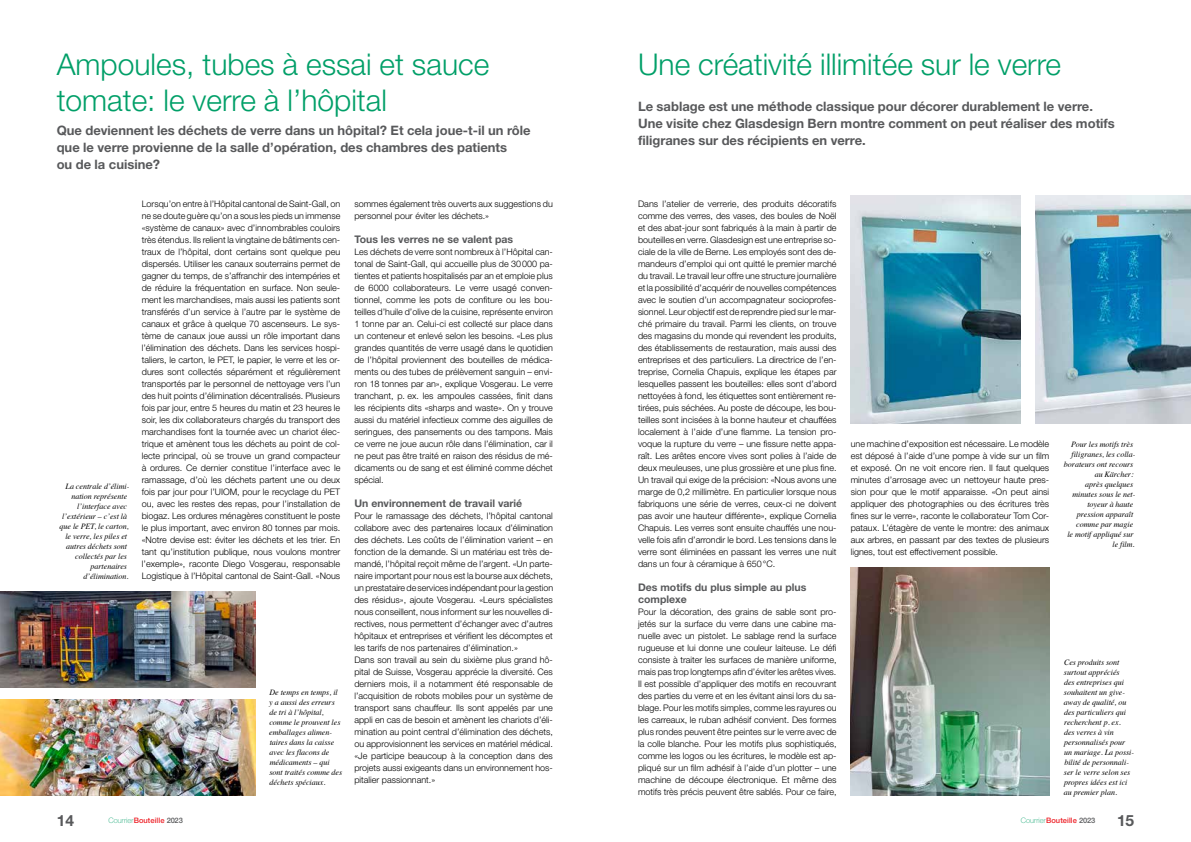
<style>
.page{position:relative;width:1191px;height:842px;background:#fff}
.page>*{position:absolute;margin:0;border:0;box-sizing:border-box;transform-origin:0 0}
.t1{font:300 30px/36px "Helvetica Neue LT Std";color:#009f68}
.t2{font:700 15.5px "Helvetica Neue LT Std";color:#58595b}
.t3{font:700 13px/17px "Helvetica Neue LT Std";color:#58595b}
.t4{font:700 10.5px/12px "Helvetica Neue LT Std";color:#58595b}
.t5{font:300 9px/12px "Helvetica Neue LT Std";color:#000;text-align:justify}
.t6{font:italic 8px/10px "Times";color:#000;text-align:right}
.t7{font:500 7.5px "Helvetica Neue LT Std";letter-spacing:.01em;color:#ed1d24}
.s1{font-weight:100;color:#009f68}
.s2{color:#58595b}
</style>
<div class="page">
<img style="left:0;top:591px;width:255px;height:96px">
<img style="left:0;top:699px;width:255px;height:96px">
<img style="left:850px;top:567px;width:199px;height:228px">
<img style="left:850px;top:195px;width:170px;height:228px">
<img style="left:1035px;top:195px;width:156px;height:228px">
<h1 class="t1" style="left:57px;top:46px;width:434px">Ampoules, tubes à essai et sauce tomate: le verre à l’hôpital</h1>
<h1 class="t1" style="left:638px;top:46px;width:425px">Une créativité illimitée sur le verre</h1>
<h3 class="t3" style="left:57px;top:122px;width:475px">Que deviennent les déchets de verre dans un hôpital? Et cela joue-t-il un rôle que le verre provienne de la salle d’opération, des chambres des patients<br>ou de la cuisine?</h3>
<h3 class="t3" style="left:638px;top:98px;width:478px">Le sablage est une méthode classique pour décorer durablement le verre.<br>Une visite chez Glasdesign Bern montre comment on peut réaliser des motifs filigranes sur des récipients en verre.</h3>
<p class="t6" style="left:60px;top:481px;width:71px">La centrale d’élimi&shy;nation représente l’interface avec l’extérieur – c’est là que le PET, le carton, le verre, les piles et autres déchets sont collectés par les partenaires d’élimination.</p>
<p class="t5" style="left:142px;top:198px;width:200px">Lorsqu’on entre à l’Hôpital cantonal de Saint-Gall, on ne se doute guère qu’on a sous les pieds un immense «système de canaux» avec d’innombrables couloirs très étendus. Ils relient la vingtaine de bâtiments cen&shy;traux de l’hôpital, dont certains sont quelque peu dispersés. Utiliser les canaux souterrains permet de gagner du temps, de s’affranchir des intempéries et de réduire la fréquentation en surface. Non seule&shy;ment les marchandises, mais aussi les patients sont transférés d’un service à l’autre par le système de canaux et grâce à quelque 70 ascenseurs. Le sys&shy;tème de canaux joue aussi un rôle important dans l’élimination des déchets. Dans les services hospi&shy;taliers, le carton, le PET, le papier, le verre et les or&shy;dures sont collectés séparément et régulièrement transportés par le personnel de nettoyage vers l’un des huit points d’élimination décentralisés. Plusieurs fois par jour, entre 5 heures du matin et 23 heures le soir, les dix collaborateurs chargés du transport des marchandises font la tournée avec un chariot élec&shy;trique et amènent tous les déchets au point de col&shy;lecte principal, où se trouve un grand compacteur à ordures. Ce dernier constitue l’interface avec le ramassage, d’où les déchets partent une ou deux fois par jour pour l’UIOM, pour le recyclage du PET ou, avec les restes des repas, pour l’installation de biogaz. Les ordures ménagères constituent le poste le plus important, avec environ 80 tonnes par mois. «Notre devise est: éviter les déchets et les trier. En tant qu’institution publique, nous voulons montrer l’exemple», raconte Diego Vosgerau, responsable Logistique à l’Hôpital cantonal de Saint-Gall. «Nous</p>
<p class="t5" style="left:638px;top:198px;width:200px">Dans l’atelier de verrerie, des produits décoratifs comme des verres, des vases, des boules de Noël et des abat-jour sont fabriqués à la main à partir de bouteilles en verre. Glasdesign est une entreprise so&shy;ciale de la ville de Berne. Les employés sont des de&shy;mandeurs d’emploi qui ont quitté le premier marché du travail. Le travail leur offre une structure journalière et la possibilité d’acquérir de nouvelles compétences avec le soutien d’un accompagnateur socioprofes&shy;sionnel. Leur objectif est de reprendre pied sur le mar&shy;ché primaire du travail. Parmi les clients, on trouve des magasins du monde qui revendent les produits, des établissements de restauration, mais aussi des entreprises et des particuliers. La directrice de l’en&shy;treprise, Cornelia Chapuis, explique les étapes par lesquelles passent les bouteilles: elles sont d’abord nettoyées à fond, les étiquettes sont entièrement re&shy;tirées, puis séchées. Au poste de découpe, les bou&shy;teilles sont incisées à la bonne hauteur et chauffées localement à l’aide d’une flamme. La tension pro&shy;voque la rupture du verre – une fissure nette appa&shy;raît. Les arêtes encore vives sont polies à l’aide de deux meuleuses, une plus grossière et une plus fine.<br>Un travail qui exige de la précision: «Nous avons une marge de 0,2 millimètre. En particulier lorsque nous fabriquons une série de verres, ceux-ci ne doivent pas avoir une hauteur différente», explique Cornelia Chapuis. Les verres sont ensuite chauffés une nou&shy;velle fois afin d’arrondir le bord. Les tensions dans le verre sont éliminées en passant les verres une nuit dans un four à céramique à 650°C.</p>
<p class="t4" style="left:638px;top:581px;width:170px">Des motifs du plus simple au plus complexe</p>
<p class="t5" style="left:638px;top:606px;width:200px">Pour la décoration, des grains de sable sont pro&shy;jetés sur la surface du verre dans une cabine ma&shy;nuelle avec un pistolet. Le sablage rend la surface rugueuse et lui donne une couleur laiteuse. Le défi consiste à traiter les surfaces de manière uniforme, mais pas trop longtemps afin d’éviter les arêtes vives.<br>Il est possible d’appliquer des motifs en recouvrant des parties du verre et en les évitant ainsi lors du sa&shy;blage. Pour les motifs simples, comme les rayures ou les carreaux, le ruban adhésif convient. Des formes plus rondes peuvent être peintes sur le verre avec de la colle blanche. Pour les motifs plus sophistiqués, comme les logos ou les écritures, le modèle est ap&shy;pliqué sur un film adhésif à l’aide d’un plotter – une machine de découpe électronique. Et même des motifs très précis peuvent être sablés. Pour ce faire,</p>
<p class="t5" style="left:354px;top:198px;width:200px">sommes également très ouverts aux suggestions du personnel pour éviter les déchets.»</p>
<p class="t4" style="left:354px;top:233px;width:160px">Tous les verres ne se valent pas</p>
<p class="t5" style="left:354px;top:246px;width:200px">Les déchets de verre sont nombreux à l’Hôpital can&shy;tonal de Saint-Gall, qui accueille plus de 30000 pa&shy;tientes et patients hospitalisés par an et emploie plus de 6000 collaborateurs. Le verre usagé conven&shy;tionnel, comme les pots de confiture ou les bou&shy;teilles d’huile d’olive de la cuisine, représente environ 1 tonne par an. Celui-ci est collecté sur place dans un conteneur et enlevé selon les besoins. «Les plus grandes quantités de verre usagé dans le quotidien de l’hôpital proviennent des bouteilles de médica&shy;ments ou des tubes de prélèvement sanguin – envi&shy;ron 18 tonnes par an», explique Vosgerau. Le verre tranchant, p. ex. les ampoules cassées, finit dans les récipients dits «sharps and waste». On y trouve aussi du matériel infectieux comme des aiguilles de seringues, des pansements ou des tampons. Mais ce verre ne joue aucun rôle dans l’élimination, car il ne peut pas être traité en raison des résidus de mé&shy;dicaments ou de sang et est éliminé comme déchet spécial.</p>
<p class="t4" style="left:354px;top:497px;width:169px">Un environnement de travail varié</p>
<p class="t5" style="left:354px;top:510px;width:200px;text-align:left">Pour le ramassage des déchets, l’hôpital cantonal collabore avec des partenaires locaux d’élimination des déchets. Les coûts de l’élimination varient – en fonction de la demande. Si un matériau est très de&shy;mandé, l’hôpital reçoit même de l’argent. «Un parte&shy;naire important pour nous est la bourse aux déchets, un prestataire de services indépendant pour la gestion des résidus», ajoute Vosgerau. «Leurs spécialistes nous conseillent, nous informent sur les nouvelles di&shy;rectives, nous permettent d’échanger avec d’autres hôpitaux et entreprises et vérifient les décomptes et les tarifs de nos partenaires d’élimination.»<br>Dans son travail au sein du sixième plus grand hô&shy;pital de Suisse, Vosgerau apprécie la diversité. Ces derniers mois, il a notamment été responsable de l’acquisition de robots mobiles pour un système de transport sans chauffeur. Ils sont appelés par une appli en cas de besoin et amènent les chariots d’éli&shy;mination au point central d’élimination des déchets, ou approvisionnent les services en matériel médical. «Je participe beaucoup à la conception dans des projets aussi exigeants dans un environnement hos&shy;pitalier passionnant.»</p>
<p class="t6" style="left:269px;top:687px;width:74px;text-align:left">De temps en temps, il y a aussi des erreurs de tri à l’hôpital, comme le prouvent les emballages alimen&shy;taires dans la caisse avec les flacons de médicaments – qui sont traités comme des déchets spéciaux.</p>
<p class="t5" style="left:850px;top:438px;width:200px">une machine d’exposition est nécessaire. Le modèle est déposé à l’aide d’une pompe à vide sur un film et exposé. On ne voit encore rien. Il faut quelques minutes d’arrosage avec un nettoyeur haute pres&shy;sion pour que le motif apparaisse. «On peut ainsi appliquer des photographies ou des écritures très fines sur le verre», raconte le collaborateur Tom Cor&shy;pataux. L’étagère de vente le montre: des animaux aux arbres, en passant par des textes de plusieurs lignes, tout est effectivement possible.</p>
<p class="t6" style="left:1064px;top:439px;width:73px">Pour les motifs très filigranes, les colla&shy;borateurs ont recours au Kärcher:<br>après quelques minutes sous le net&shy;toyeur à haute pression apparaît comme par magie<br>le motif appliqué sur le film.</p>
<p class="t6" style="left:1064px;top:657px;width:72px;text-align:left">Ces produits sont surtout appréciés<br>des entreprises qui souhaitent un give&shy;away de qualité, ou des particuliers qui recherchent p. ex.<br>des verres à vin personnalisés pour un mariage. La possi&shy;bilité de personnali&shy;ser le verre selon ses propres idées est ici au premier plan.</p>
<h2 class="t2" style="left:57px;top:811px;width:19px">14</h2>
<p class="t7" style="left:108px;top:816px;width:76px"><span class="s1">Courrier</span>Bouteille <span class="s2">2023</span></p>
<p class="t7" style="left:1020px;top:816px;width:76px"><span class="s1">Courrier</span>Bouteille <span class="s2">2023</span></p>
<h2 class="t2" style="left:1117px;top:811px;width:19px">15</h2>
</div>
